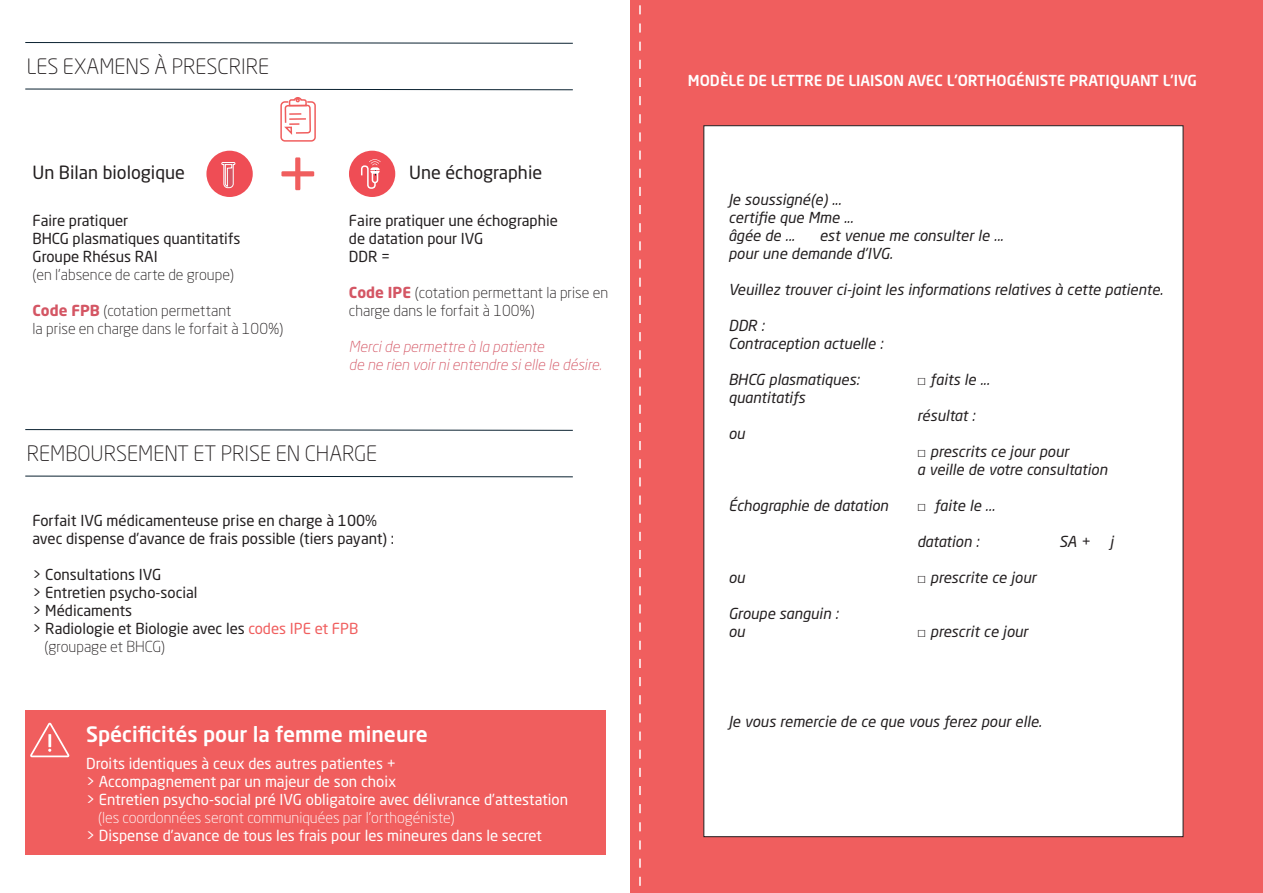
<style>
.page{position:relative;width:1263px;height:893px;background:#fff}
.page>*{position:absolute;margin:0;border:0;box-sizing:border-box;transform-origin:0 0}
.t1{font:72px "Neo Sans Std";color:#f05e5e}
.t2{font:300 21px "Neo Sans Std";color:#231f20}
.t3{font:500 21px "Neo Sans Std";color:#fff}
.t4{font:18px "Neo Sans Std";color:#231f20}
.t5{font:italic 15px/18px "Neo Sans Std";color:#231f20}
.t6{font:15px/18px "Neo Sans Std";color:#231f20}
.t7{font:15px/18px "Neo Sans Std";color:#fff}
.t8{font:300 15px/18px "Neo Sans Std";color:#231f20}
.t9{font:italic 300 15px/18px "Neo Sans Std";color:#d45664}
.t10{font:500 15px "Neo Sans Std";color:#fff}
.t11{font:300 15px "Neo Sans Std";color:#fff}
.s1{font-weight:700;color:#d45664}
.s2{color:#f05e5e}
.s3{font-family:"Calibri"}
</style>
<div class="page">
<div style="left:25px;top:710px;width:581px;height:145px;background:#f05e5e"></div>
<div style="left:631px;top:0;width:632px;height:893px;background:#f05e5e"></div>
<svg style="left:25px;top:42px;width:548px;height:2px"></svg>
<svg style="left:25px;top:89px;width:548px;height:1px"></svg>
<div style="left:206px;top:151px;width:47px;height:46px;background:#ef4d55;border-radius:50%"></div>
<svg style="left:221px;top:162px;width:15px;height:26px"></svg>
<div style="left:349px;top:151px;width:46px;height:46px;background:#ef4d55;border-radius:50%"></div>
<svg style="left:361px;top:159px;width:20px;height:30px"></svg>
<svg style="left:280px;top:97px;width:36px;height:45px"></svg>
<svg style="left:25px;top:429px;width:548px;height:2px"></svg>
<svg style="left:25px;top:476px;width:548px;height:1px"></svg>
<svg style="left:30px;top:723px;width:39px;height:34px"></svg>
<div style="left:704px;top:126px;width:479px;height:711px;background:#fff"></div>
<svg style="left:639px;top:5px;width:2px;height:881px"></svg>
<h2 class="t2" style="left:27px;top:54px;width:244px">LES EXAMENS À PRESCRIRE</h2>
<p class="t4" style="left:33px;top:161px;width:154px">Un Bilan biologique</p>
<h1 class="t1" style="left:276px;top:131px;width:45px">+</h1>
<p class="t6" style="left:33px;top:211px;width:209px">Faire pratiquer<br>BHCG plasmatiques quantitatifs<br>Groupe Rhésus RAI</p>
<p class="t8" style="left:33px;top:265px;width:203px">(en l’absence de carte de groupe)</p>
<p class="t8" style="left:33px;top:301px;width:252px"><span class="s1">Code FPB</span> (cotation permettant<br>la prise en charge dans le forfait à 100%)</p>
<p class="t4" style="left:409px;top:161px;width:135px">Une échographie</p>
<p class="t6" style="left:349px;top:211px;width:210px">Faire pratiquer une échographie de datation pour IVG<br>DDR =</p>
<p class="t8" style="left:349px;top:283px;width:261px"><span class="s1">Code IPE</span> (cotation permettant la prise en charge dans le forfait à 100%)</p>
<p class="t9" style="left:349px;top:337px;width:254px">Merci de permettre à la patiente<br>de ne rien voir ni entendre si elle le désire.</p>
<h2 class="t2" style="left:27px;top:441px;width:352px">REMBOURSEMENT ET PRISE EN CHARGE</h2>
<p class="t6" style="left:33px;top:511px;width:363px">Forfait IVG médicamenteuse prise en charge à 100% avec dispense d’avance de frais possible (tiers payant) :</p>
<p class="t6" style="left:33px;top:565px;width:130px">&gt; Consultations IVG</p>
<p class="t6" style="left:33px;top:583px;width:167px">&gt; Entretien psycho-social</p>
<p class="t6" style="left:33px;top:601px;width:101px">&gt; Médicaments</p>
<p class="t6" style="left:33px;top:619px;width:327px">&gt; Radiologie et Biologie avec les <span class="s2">codes IPE et FPB</span></p>
<p class="t8" style="left:45px;top:637px;width:122px">(groupage et BHCG)</p>
<h2 class="t3" style="left:86px;top:721px;width:343px">Spécificités pour la femme mineure</h2>
<p class="t7" style="left:86px;top:754px;width:484px">Droits identiques à ceux des autres patientes +<br>&gt; Accompagnement par un majeur de son choix<br>&gt; Entretien psycho-social pré IVG obligatoire avec délivrance d’attestation</p>
<p class="t11" style="left:98px;top:809px;width:358px">(les coordonnées seront communiquées par l’orthogéniste)</p>
<p class="t7" style="left:86px;top:826px;width:457px">&gt; Dispense d’avance de tous les frais pour les mineures dans le secret</p>
<p class="t10" style="left:688px;top:71px;width:511px">MODÈLE DE LETTRE DE LIAISON AVEC L’ORTHOGÉNISTE PRATIQUANT L’IVG</p>
<p class="t5" style="left:728px;top:190px;width:126px">Je soussigné(e) ... certifie que Mme ... âgée de ...</p>
<p class="t5" style="left:728px;top:226px;width:276px;text-indent:91px">est venue me consulter le ... pour une demande d'IVG.</p>
<p class="t5" style="left:728px;top:280px;width:436px">Veuillez trouver ci-joint les informations relatives à cette patiente.</p>
<p class="t5" style="left:728px;top:316px;width:156px">DDR :<br>Contraception actuelle :</p>
<p class="t5" style="left:728px;top:370px;width:132px">BHCG plasmatiques:</p>
<p class="t5" style="left:917px;top:370px;width:74px"><span class="s3">□</span> faits le ...</p>
<p class="t5" style="left:728px;top:388px;width:78px">quantitatifs</p>
<p class="t5" style="left:917px;top:406px;width:60px">résultat :</p>
<p class="t5" style="left:728px;top:424px;width:18px">ou</p>
<p class="t5" style="left:917px;top:442px;width:192px"><span class="s3">□</span> prescrits ce jour pour<br>a veille de votre consultation</p>
<p class="t5" style="left:728px;top:496px;width:161px">Échographie de datation</p>
<p class="t5" style="left:917px;top:496px;width:79px"><span class="s3">□</span> faite le ...</p>
<p class="t5" style="left:917px;top:532px;width:64px">datation :</p>
<p class="t5" style="left:1059px;top:532px;width:32px">SA +</p>
<p class="t5" style="left:1110px;top:532px;width:5px">j</p>
<p class="t5" style="left:728px;top:568px;width:18px">ou</p>
<p class="t5" style="left:917px;top:568px;width:121px"><span class="s3">□</span> prescrite ce jour</p>
<p class="t5" style="left:728px;top:604px;width:111px">Groupe sanguin : ou</p>
<p class="t5" style="left:917px;top:622px;width:112px"><span class="s3">□</span> prescrit ce jour</p>
<p class="t5" style="left:728px;top:712px;width:315px">Je vous remercie de ce que vous ferez pour elle.</p>
</div>
